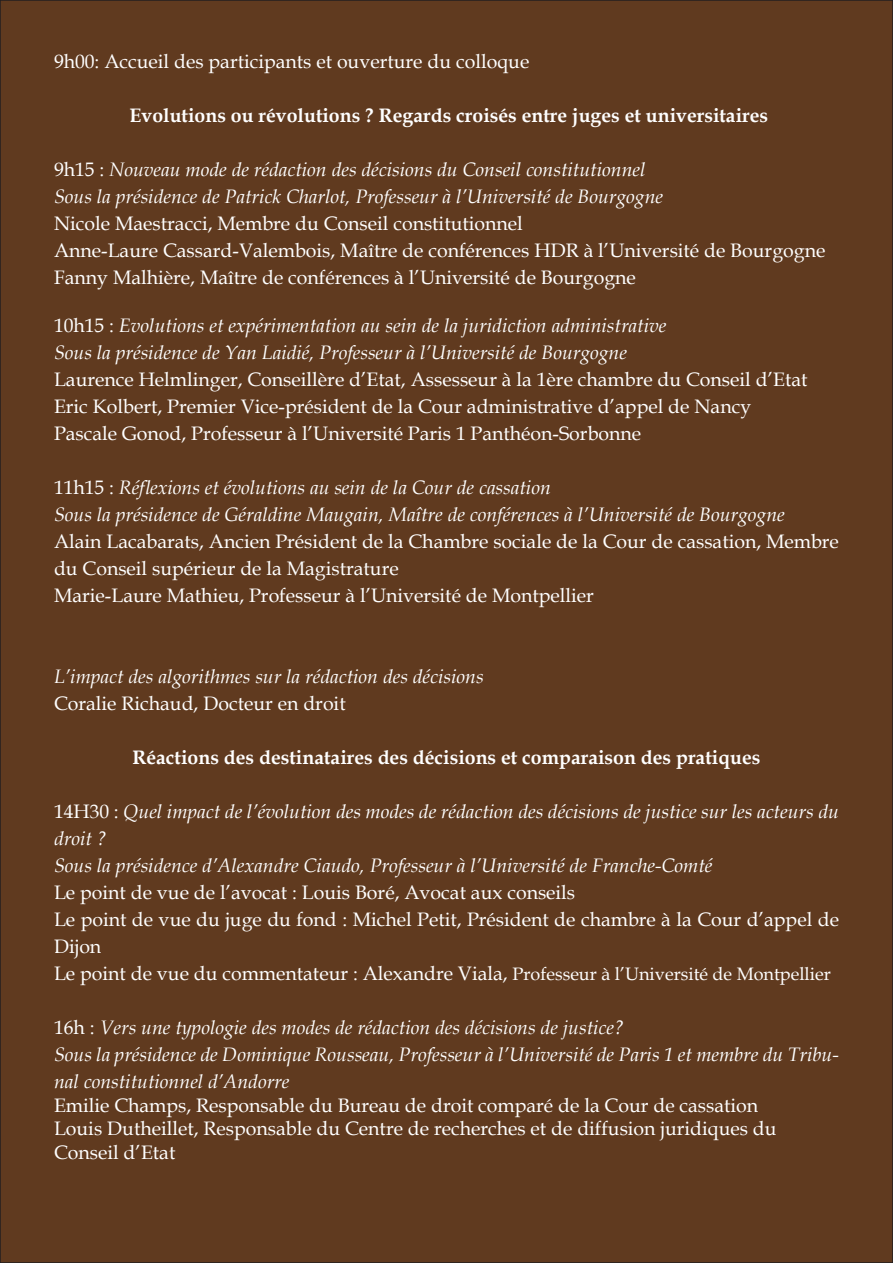
<style>
.page{position:relative;width:893px;height:1263px;background:#fff}
.page>*{position:absolute;margin:0;border:0;box-sizing:border-box;transform-origin:0 0}
.t1{font:19.5px/27px "Book Antiqua";color:#fff}
.t2{font:italic 19.5px/27px "Book Antiqua";color:#fff}
.t3{font:700 19.5px "Book Antiqua";color:#fff}
.s1{font-style:normal}
.s2{font-size:18px}
</style>
<div class="page">
<div style="left:0;top:1px;width:893px;height:1262px;background:#603a1f"></div>
<p class="t1" style="left:54px;top:48px;width:477px">9h00: Accueil des participants et ouverture du colloque</p>
<p class="t3" style="left:130px;top:102px;width:640px">Evolutions ou révolutions ? Regards croisés entre juges et universitaires</p>
<p class="t2" style="left:54px;top:156px;width:593px"><span class="s1">9h15 :</span> Nouveau mode de rédaction des décisions du Conseil constitutionnel</p>
<p class="t2" style="left:54px;top:183px;width:611px">Sous la présidence de Patrick Charlot, Professeur à l’Université de Bourgogne</p>
<p class="t1" style="left:54px;top:210px;width:470px">Nicole Maestracci, Membre du Conseil constitutionnel</p>
<p class="t1" style="left:54px;top:237px;width:773px">Anne-Laure Cassard-Valembois, Maître de conférences HDR à l’Université de Bourgogne</p>
<p class="t1" style="left:54px;top:264px;width:583px">Fanny Malhière, Maître de conférences à l’Université de Bourgogne</p>
<p class="t2" style="left:54px;top:312px;width:614px"><span class="s1">10h15 :</span> Evolutions et expérimentation au sein de la juridiction administrative</p>
<p class="t2" style="left:54px;top:339px;width:574px">Sous la présidence de Yan Laidié, Professeur à l’Université de Bourgogne</p>
<p class="t1" style="left:54px;top:366px;width:755px">Laurence Helmlinger, Conseillère d’Etat, Assesseur à la 1ère chambre du Conseil d’Etat</p>
<p class="t1" style="left:54px;top:393px;width:699px">Eric Kolbert, Premier Vice-président de la Cour administrative d’appel de Nancy</p>
<p class="t1" style="left:54px;top:420px;width:589px">Pascale Gonod, Professeur à l’Université Paris 1 Panthéon-Sorbonne</p>
<p class="t2" style="left:54px;top:474px;width:498px"><span class="s1">11h15 :</span> Réflexions et évolutions au sein de la Cour de cassation</p>
<p class="t2" style="left:54px;top:501px;width:732px">Sous la présidence de Géraldine Maugain, Maître de conférences à l’Université de Bourgogne</p>
<p class="t1" style="left:54px;top:528px;width:786px">Alain Lacabarats, Ancien Président de la Chambre sociale de la Cour de cassation, Membre du Conseil supérieur de la Magistrature</p>
<p class="t1" style="left:54px;top:582px;width:541px">Marie-Laure Mathieu, Professeur à l’Université de Montpellier</p>
<p class="t2" style="left:54px;top:663px;width:431px">L’impact des algorithmes sur la rédaction des décisions</p>
<p class="t1" style="left:54px;top:690px;width:293px">Coralie Richaud, Docteur en droit</p>
<p class="t3" style="left:132px;top:744px;width:630px">Réactions des destinataires des décisions et comparaison des pratiques</p>
<p class="t2" style="left:54px;top:798px;width:786px"><span class="s1">14H30 :</span> Quel impact de l’évolution des modes de rédaction des décisions de justice sur les acteurs du droit ?</p>
<p class="t2" style="left:54px;top:852px;width:660px">Sous la présidence d’Alexandre Ciaudo, Professeur à l’Université de Franche-Comté</p>
<p class="t1" style="left:54px;top:879px;width:523px">Le point de vue de l’avocat : Louis Boré, Avocat aux conseils</p>
<p class="t1" style="left:54px;top:906px;width:786px">Le point de vue du juge du fond : Michel Petit, Président de chambre à la Cour d’appel de<br>Dijon</p>
<p class="t1" style="left:54px;top:960px;width:778px">Le point de vue du commentateur : Alexandre Viala, <span class="s2">Professeur à l’Université de Montpellier</span></p>
<p class="t2" style="left:54px;top:1014px;width:571px"><span class="s1">16h :</span> Vers une typologie des modes de rédaction des décisions de justice?</p>
<p class="t2" style="left:54px;top:1041px;width:786px">Sous la présidence de Dominique Rousseau, Professeur à l’Université de Paris 1 et membre du Tribu&shy;nal constitutionnel d’Andorre</p>
<p class="t1" style="left:54px;top:1091px;width:706px">Emilie Champs, Responsable du Bureau de droit comparé de la Cour de cassation</p>
<p class="t1" style="left:54px;top:1116px;width:724px;line-height:23.4px">Louis Dutheillet, Responsable du Centre de recherches et de diffusion juridiques du<br>Conseil d’Etat</p>
</div>
